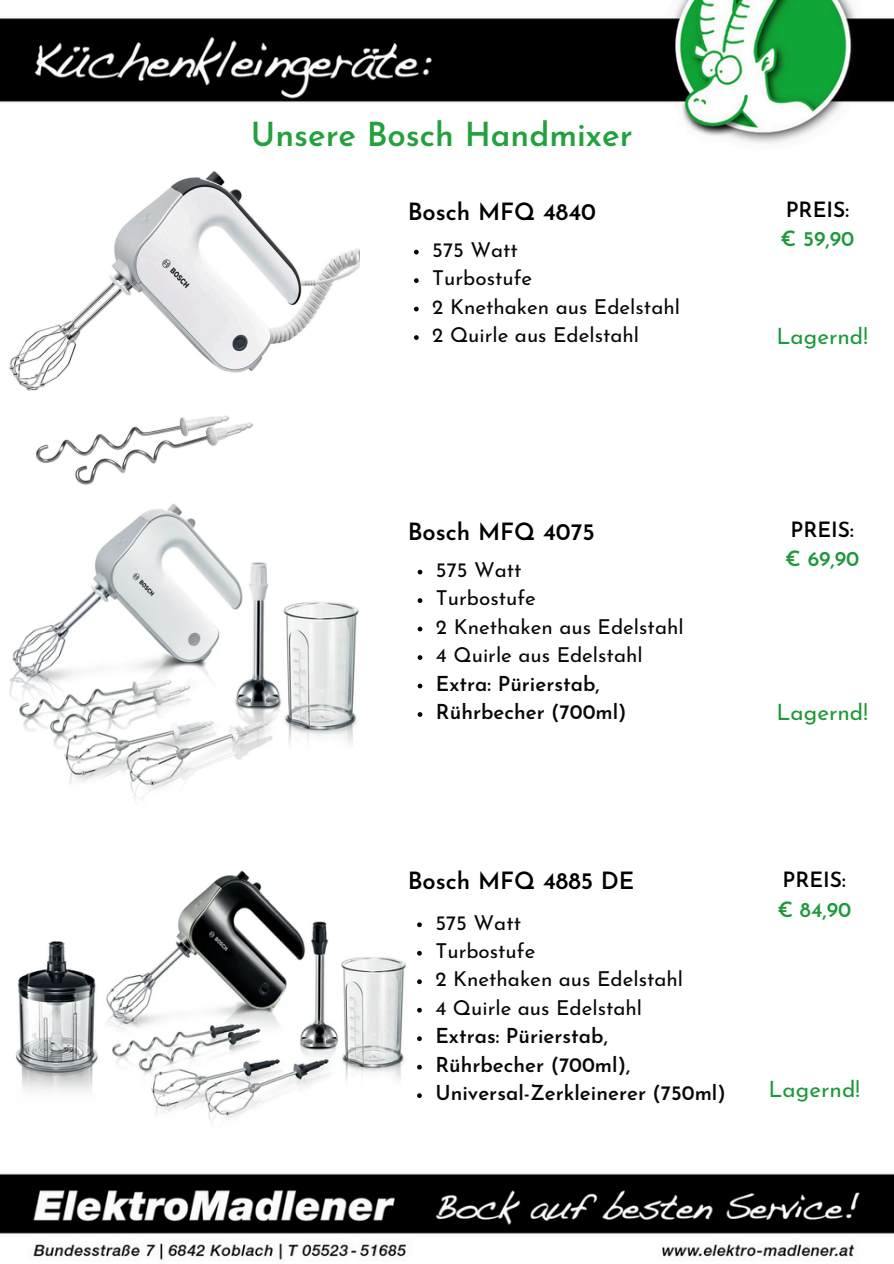
<style>
.page{position:relative;width:894px;height:1264px;background:#fff}
.page>*{position:absolute;margin:0;border:0;box-sizing:border-box;transform-origin:0 0}
.t1{font:600 33px "Josefin Sans";color:#22a13d}
.t2{font:600 23.7px "Josefin Sans";color:#000}
.t3{font:22.5px "Josefin Sans";color:#1e993a}
.t4{font:600 21px/29.2px "Josefin Sans";color:#000}
.t5{font:20.55px "Josefin Sans";color:#080808}
.t6{font:600 20.55px "Josefin Sans";color:#080808}
.s1{color:#1e993a}
</style>
<div class="page">
<img style="left:0;top:0;width:893px;height:1260px">
<img style="left:9px;top:172px;width:350px;height:313px">
<img style="left:7px;top:870px;width:399px;height:267px">
<img style="left:9px;top:503px;width:350px;height:302px">
<svg style="left:414px;top:250px;width:4px;height:4px"></svg>
<svg style="left:414px;top:278px;width:4px;height:5px"></svg>
<svg style="left:414px;top:307px;width:4px;height:4px"></svg>
<svg style="left:414px;top:335px;width:4px;height:5px"></svg>
<svg style="left:417px;top:569px;width:5px;height:5px"></svg>
<svg style="left:417px;top:598px;width:5px;height:5px"></svg>
<svg style="left:417px;top:626px;width:5px;height:5px"></svg>
<svg style="left:417px;top:655px;width:5px;height:5px"></svg>
<svg style="left:417px;top:683px;width:5px;height:5px"></svg>
<svg style="left:417px;top:712px;width:5px;height:5px"></svg>
<svg style="left:417px;top:922px;width:5px;height:5px"></svg>
<svg style="left:417px;top:950px;width:5px;height:5px"></svg>
<svg style="left:417px;top:979px;width:5px;height:5px"></svg>
<svg style="left:417px;top:1007px;width:5px;height:5px"></svg>
<svg style="left:417px;top:1036px;width:5px;height:5px"></svg>
<svg style="left:417px;top:1064px;width:5px;height:5px"></svg>
<svg style="left:417px;top:1093px;width:5px;height:4px"></svg>
<p class="t1" style="left:251px;top:121px;width:383px">Unsere Bosch Handmixer</p>
<h1 class="t2" style="left:407px;top:202px;width:190px">Bosch MFQ 4840</h1>
<p class="t4" style="left:780px;top:197px;width:75px">PREIS: <span class="s1">€ 59,90</span></p>
<h2 class="t5" style="left:432px;top:241px;width:87px">575 Watt</h2>
<p class="t5" style="left:432px;top:270px;width:101px">Turbostufe</p>
<p class="t5" style="left:432px;top:298px;width:249px">2 Knethaken aus Edelstahl</p>
<p class="t5" style="left:432px;top:327px;width:208px">2 Quirle aus Edelstahl</p>
<p class="t3" style="left:776px;top:327px;width:93px">Lagernd!</p>
<h3 class="t2" style="left:407px;top:522px;width:189px">Bosch MFQ 4075</h3>
<p class="t5" style="left:436px;top:561px;width:87px">575 Watt</p>
<h2 class="t5" style="left:436px;top:590px;width:101px">Turbostufe</h2>
<p class="t5" style="left:436px;top:618px;width:249px">2 Knethaken aus Edelstahl</p>
<p class="t5" style="left:436px;top:647px;width:208px">4 Quirle aus Edelstahl</p>
<p class="t6" style="left:436px;top:675px;width:165px">Extra: Pürierstab,</p>
<p class="t6" style="left:436px;top:703px;width:192px">Rührbecher (700ml)</p>
<h4 class="t4" style="left:784px;top:516px;width:76px">PREIS: <span class="s1">€ 69,90</span></h4>
<p class="t3" style="left:776px;top:703px;width:93px">Lagernd!</p>
<p class="t2" style="left:407px;top:871px;width:228px">Bosch MFQ 4885 DE</p>
<h4 class="t5" style="left:435px;top:914px;width:87px">575 Watt</h4>
<h3 class="t5" style="left:435px;top:942px;width:101px">Turbostufe</h3>
<h2 class="t5" style="left:435px;top:971px;width:249px">2 Knethaken aus Edelstahl</h2>
<p class="t5" style="left:435px;top:999px;width:208px">4 Quirle aus Edelstahl</p>
<h4 class="t6" style="left:435px;top:1028px;width:174px">Extras: Pürierstab,</h4>
<p class="t6" style="left:435px;top:1056px;width:196px">Rührbecher (700ml),</p>
<p class="t6" style="left:435px;top:1084px;width:292px">Universal-Zerkleinerer (750ml)</p>
<p class="t4" style="left:777px;top:867px;width:75px">PREIS: <span class="s1">€ 84,90</span></p>
<p class="t3" style="left:768px;top:1080px;width:93px">Lagernd!</p>
</div>
